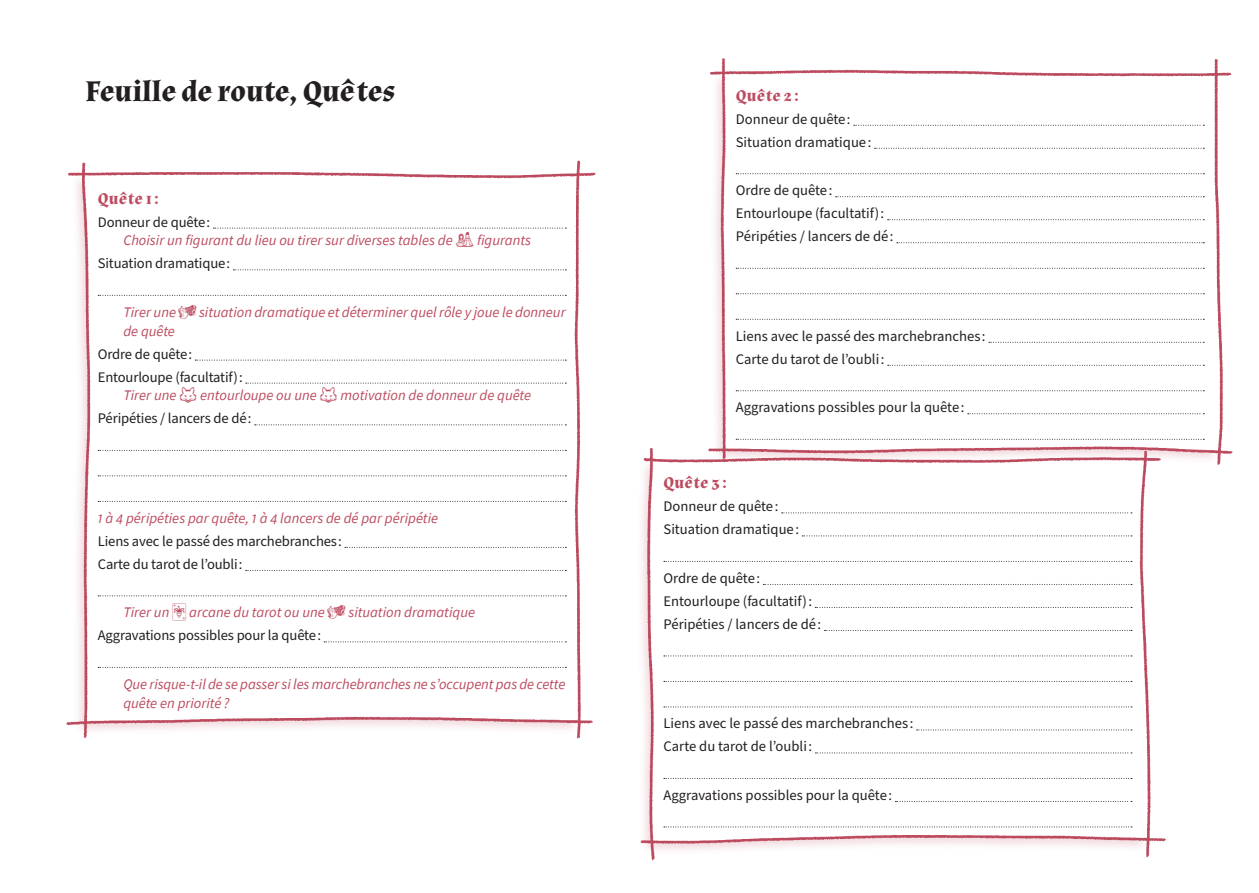
<style>
.page{position:relative;width:1259px;height:893px;background:#fff}
.page>*{position:absolute;margin:0;border:0;box-sizing:border-box;transform-origin:0 0}
.t1{font:700 30px "Almendra";color:#231f20}
.t2{font:700 16.5px "Almendra";letter-spacing:.02em;color:#bc4a5e}
.t3{font:14.7px/23px "Source Sans Pro";color:#231f20}
.t4{font:italic 14.7px/18.8px "Source Sans Pro";color:#bc4a5e}
</style>
<div class="page">
<img style="left:66px;top:58px;width:1167px;height:803px">
<svg style="left:213px;top:228px;width:353px;height:19px"></svg>
<svg style="left:179px;top:304px;width:18px;height:15px"></svg>
<svg style="left:180px;top:387px;width:17px;height:16px"></svg>
<svg style="left:246px;top:383px;width:320px;height:20px"></svg>
<svg style="left:173px;top:603px;width:13px;height:18px"></svg>
<svg style="left:328px;top:605px;width:18px;height:14px"></svg>
<h1 class="t1" style="left:85px;top:74px;width:311px">Feuille de route, Quêtes</h1>
<p class="t2" style="left:98px;top:189px;width:62px">Quête 1:</p>
<p class="t3" style="left:98px;top:211px;width:114px">Donneur de quête :</p>
<p class="t4" style="left:123px;top:231px;width:331px">Choisir un figurant du lieu ou tirer sur diverses tables de</p>
<p class="t4" style="left:477px;top:231px;width:56px">figurants</p>
<p class="t3" style="left:98px;top:252px;width:134px">Situation dramatique :</p>
<p class="t4" style="left:123px;top:302px;width:54px">Tirer une</p>
<p class="t4" style="left:199px;top:302px;width:368px">situation dramatique et déterminer quel rôle y joue le donneur</p>
<p class="t4" style="left:123px;top:321px;width:53px">de quête</p>
<p class="t3" style="left:98px;top:343px;width:146px">Ordre de quête :<br>Entourloupe (facultatif) :</p>
<p class="t4" style="left:123px;top:386px;width:55px">Tirer une</p>
<p class="t4" style="left:200px;top:386px;width:118px">entourloupe ou une</p>
<p class="t4" style="left:340px;top:386px;width:192px">motivation de donneur de quête</p>
<p class="t3" style="left:98px;top:407px;width:155px">Péripéties / lancers de dé :</p>
<p class="t4" style="left:98px;top:508px;width:342px">1 à 4 péripéties par quête, 1 à 4 lancers de dé par péripétie</p>
<p class="t3" style="left:98px;top:530px;width:246px">Liens avec le passé des marchebranches :<br>Carte du tarot de l’oubli :</p>
<p class="t4" style="left:123px;top:603px;width:48px">Tirer un</p>
<p class="t4" style="left:189px;top:603px;width:137px">arcane du tarot ou une</p>
<p class="t4" style="left:348px;top:603px;width:128px">situation dramatique</p>
<p class="t3" style="left:98px;top:624px;width:225px">Aggravations possibles pour la quête :</p>
<p class="t4" style="left:123px;top:674px;width:444px">Que risque-t-il de se passer si les marchebranches ne s’occupent pas de cette quête en priorité ?</p>
<p class="t2" style="left:736px;top:86px;width:64px">Quête 2 :</p>
<p class="t3" style="left:736px;top:108px;width:137px">Donneur de quête :<br>Situation dramatique :</p>
<p class="t3" style="left:736px;top:179px;width:159px">Ordre de quête :<br>Entourloupe (facultatif) :<br>Péripéties / lancers de dé :</p>
<p class="t3" style="left:736px;top:325px;width:251px">Liens avec le passé des marchebranches :<br>Carte du tarot de l’oubli :</p>
<p class="t3" style="left:736px;top:396px;width:230px">Aggravations possibles pour la quête :</p>
<p class="t2" style="left:663px;top:473px;width:65px">Quête 3 :</p>
<p class="t3" style="left:663px;top:495px;width:137px">Donneur de quête :<br>Situation dramatique :</p>
<p class="t3" style="left:663px;top:567px;width:159px">Ordre de quête :<br>Entourloupe (facultatif) :<br>Péripéties / lancers de dé :</p>
<p class="t3" style="left:663px;top:713px;width:251px">Liens avec le passé des marchebranches :<br>Carte du tarot de l’oubli :</p>
<p class="t3" style="left:663px;top:784px;width:230px">Aggravations possibles pour la quête :</p>
</div>
